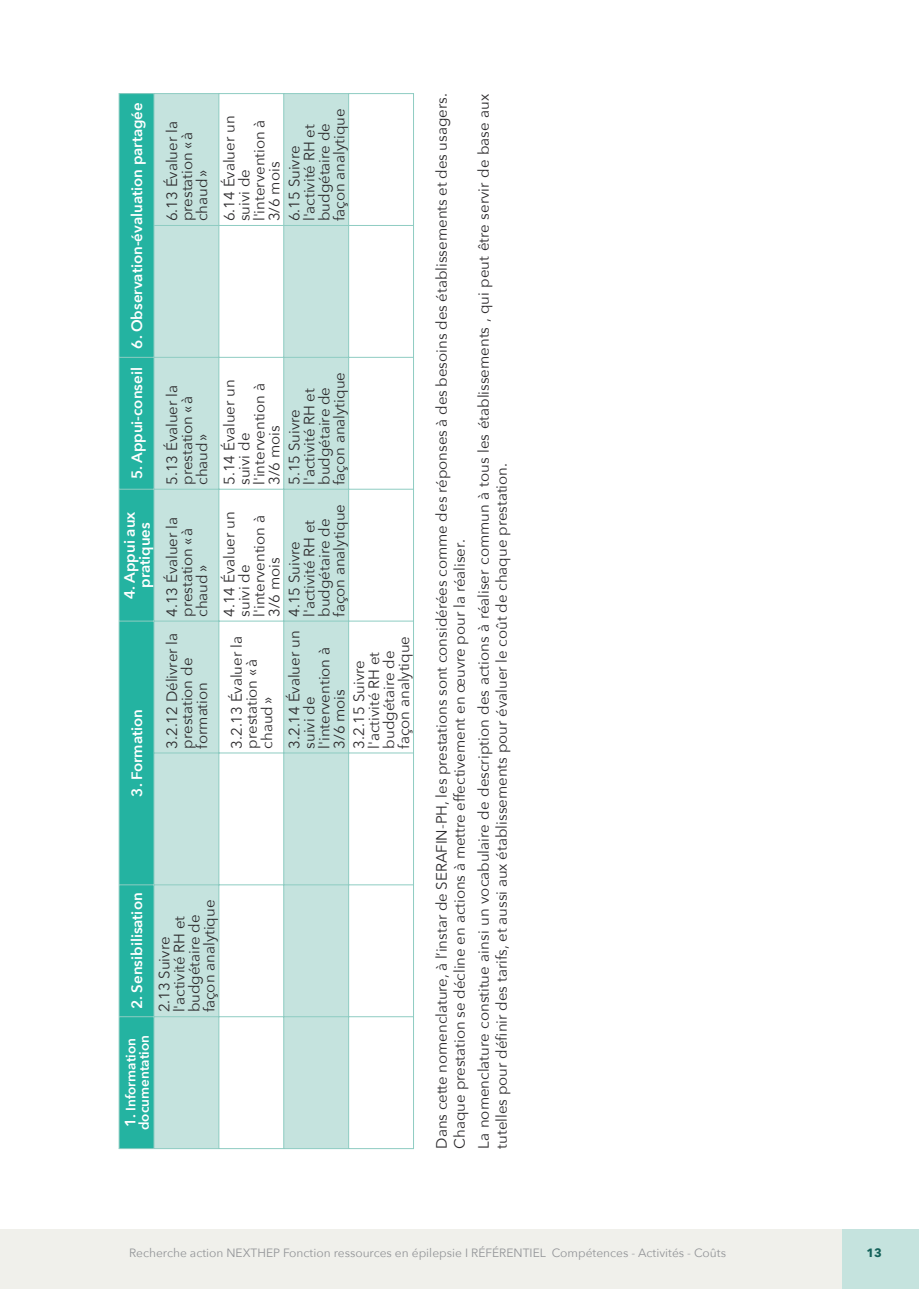
<style>
.page{position:relative;width:919px;height:1289px;background:#fff}
.page>*{position:absolute;margin:0;border:0;box-sizing:border-box;transform-origin:0 0}
.t1{font:15px/15px "Avenir Next";color:#2c2a2c}
.t2{font:600 15px/15px "Avenir Next";color:#fff;text-align:center}
.t3{font:600 13.5px/13.5px "Avenir Next";color:#fff}
.t4{font:12px "Avenir Next";color:#939598}
.t5{font:700 12px "Avenir Next";color:#14625a}
.s1{font-size:15px}
</style>
<div class="page">
<div style="left:842px;top:1228px;width:76px;height:60px;background:#c5e3de"></div>
<div style="left:0;top:1228px;width:842px;height:60px;background:#f0f0eb"></div>
<div style="left:119px;top:94px;width:35px;height:1054px;background:#24b3a1"></div>
<svg style="left:155px;top:94px;width:193px;height:1054px;fill:#c5e3de"></svg>
<hr style="left:119px;top:1148px;width:295px;height:1px;background:#8eccc2">
<hr style="left:119px;top:93px;width:295px;height:1px;background:#8eccc2">
<hr style="left:119px;top:1016px;width:294px;height:1px;background:#8eccc2">
<hr style="left:119px;top:884px;width:294px;height:1px;background:#8eccc2">
<hr style="left:119px;top:620px;width:294px;height:1px;background:#8eccc2">
<hr style="left:119px;top:489px;width:294px;height:1px;background:#8eccc2">
<hr style="left:119px;top:357px;width:294px;height:1px;background:#8eccc2">
<hr style="left:154px;top:752px;width:259px;height:1px;background:#8eccc2">
<hr style="left:154px;top:225px;width:259px;height:1px;background:#8eccc2">
<hr style="left:119px;top:94px;width:1px;height:1054px;background:#8eccc2">
<hr style="left:154px;top:94px;width:1px;height:1054px;background:#8eccc2">
<hr style="left:218px;top:94px;width:1px;height:1054px;background:#8eccc2">
<hr style="left:283px;top:94px;width:1px;height:1054px;background:#8eccc2">
<hr style="left:348px;top:94px;width:1px;height:1054px;background:#8eccc2">
<hr style="left:413px;top:94px;width:1px;height:1054px;background:#8eccc2">
<p class="t2" style="left:130px;top:348px;width:248px;rotate:-90deg">6. Observation-évaluation partagée</p>
<p class="t2" style="left:130px;top:479px;width:113px;rotate:-90deg">5. Appui-conseil</p>
<p class="t1" style="left:165px;top:221px;width:101px;rotate:-90deg">6.13 Évaluer la prestation « à chaud »</p>
<p class="t1" style="left:165px;top:485px;width:101px;rotate:-90deg">5.13 Évaluer la prestation « à chaud »</p>
<p class="t2" style="left:122px;top:598px;width:89px;rotate:-90deg">4. Appui aux pratiques</p>
<p class="t2" style="left:130px;top:796px;width:89px;rotate:-90deg">3. Formation</p>
<p class="t1" style="left:165px;top:617px;width:101px;rotate:-90deg">4.13 Évaluer la prestation « à chaud »</p>
<p class="t1" style="left:165px;top:748px;width:117px;rotate:-90deg">3.2.12 Délivrer la prestation de formation</p>
<p class="t1" style="left:222px;top:221px;width:107px;rotate:-90deg">6.14 Évaluer un suivi de l'intervention à<br>3/6 mois</p>
<p class="t1" style="left:287px;top:221px;width:114px;rotate:-90deg">6.15 Suivre l'activité RH et budgétaire de façon analytique</p>
<p class="t1" style="left:222px;top:485px;width:107px;rotate:-90deg">5.14 Évaluer un suivi de l'intervention à<br>3/6 mois</p>
<p class="t1" style="left:222px;top:617px;width:107px;rotate:-90deg">4.14 Évaluer un suivi de l'intervention à<br>3/6 mois</p>
<p class="t1" style="left:287px;top:485px;width:114px;rotate:-90deg">5.15 Suivre l'activité RH et budgétaire de façon analytique</p>
<p class="t1" style="left:287px;top:617px;width:114px;rotate:-90deg">4.15 Suivre l'activité RH et budgétaire de façon analytique</p>
<p class="t1" style="left:230px;top:748px;width:114px;rotate:-90deg">3.2.13 Évaluer la prestation « à chaud »</p>
<p class="t1" style="left:287px;top:748px;width:120px;rotate:-90deg">3.2.14 Évaluer un suivi de l'intervention à<br>3/6 mois</p>
<p class="t1" style="left:352px;top:748px;width:114px;rotate:-90deg">3.2.15 Suivre l'activité RH et budgétaire de façon analytique</p>
<p class="t2" style="left:130px;top:1008px;width:118px;rotate:-90deg">2. Sensibilisation</p>
<p class="t1" style="left:157px;top:1012px;width:114px;rotate:-90deg">2.13 Suivre l'activité RH et budgétaire de façon analytique</p>
<p class="t3" style="left:124px;top:1130px;width:97px;rotate:-90deg"><span class="s1">1.</span> Information documentation</p>
<p class="t1" style="left:433px;top:1148px;width:1056px;line-height:18px;rotate:-90deg">Dans cette nomenclature, à l’instar de SERAFIN-PH, les prestations sont considérées comme des réponses à des besoins des établissements et des usagers.<br>Chaque prestation se décline en actions à mettre effectivement en œuvre pour la réaliser.</p>
<p class="t1" style="left:475px;top:1148px;width:1056px;line-height:18px;rotate:-90deg">La nomenclature constitue ainsi un vocabulaire de description des actions à réaliser commun à tous les établissements , qui peut être servir de base aux tutelles pour définir des tarifs, et aussi aux établissements pour évaluer le coût de chaque prestation.</p>
<p class="t4" style="left:129px;top:1244px;width:598px">Recherche action NEXTHEP Fonction ressources en épilepsie I RÉFÉRENTIEL Compéte ces - Activités - Coûts</p>
<p class="t4" style="left:133px;top:1244px;width:591px">Recherche action NEXTHEP Fonction ressources en épilepsie - Documentation, enseignements et méthodes</p>
<p class="t5" style="left:866px;top:1244px;width:17px">13</p>
</div>
